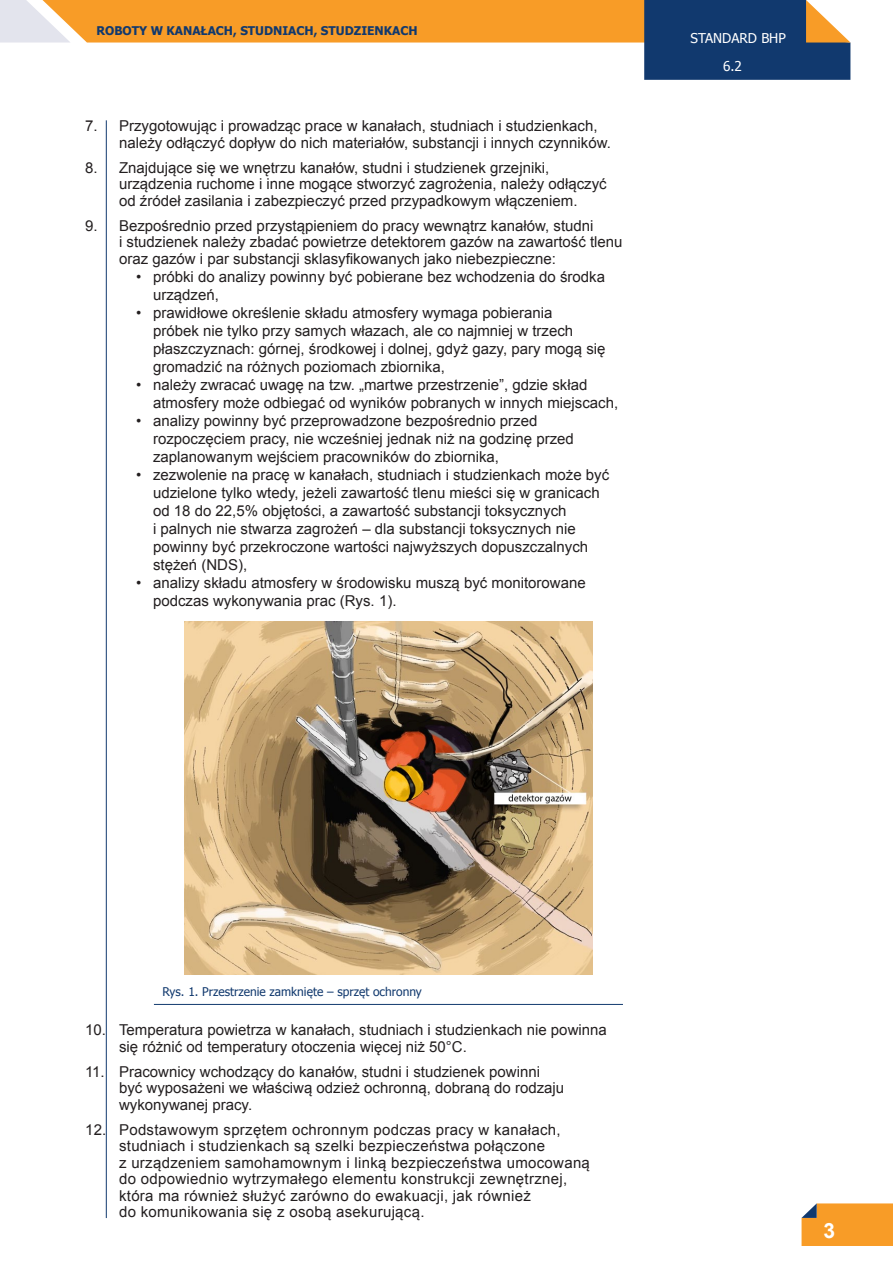
<style>
.page{position:relative;width:893px;height:1263px;background:#fff}
.page>*{position:absolute;margin:0;border:0;box-sizing:border-box;transform-origin:0 0}
.tekst{font:700 21px "Arial";color:#fff}
.Tekst_kropki{font:15px/18px "Arial";color:#231f20}
.Tekst_numerowany{font:15px/16.5px "Arial";color:#231f20}
.Tekst_numerowany-2{font:15px/16.5px "Arial";letter-spacing:.02em;color:#231f20}
.t1{font:13.5px "Tahoma";color:#fff}
.podpis_zdjęcia{font:12px "Tahoma";color:#11396e}
.t2{font:700 12px "Tahoma";color:#11396e}
</style>
<div class="page">
<svg style="left:801px;top:1203px;width:92px;height:43px;background:#f19d32"></svg>
<svg style="left:0;top:0;width:850px;height:80px"></svg>
<hr style="left:106px;top:120px;width:1px;height:1098px;background:#11396e">
<hr style="left:154px;top:1004px;width:469px;height:1px;background:#11396e">
<img style="left:184px;top:621px;width:408px;height:354px">
<p class="t2" style="left:96px;top:23px;width:323px">ROBOTY W KANAŁACH, STUDNIACH, STUDZIENKACH</p>
<p class="Tekst_numerowany" style="left:119px;top:118px;width:493px;text-indent:-34px">7. Przygotowując i prowadząc prace w kanałach, studniach i studzienkach, należy odłączyć dopływ do nich materiałów, substancji i innych czynników.</p>
<p class="Tekst_numerowany" style="left:119px;top:159px;width:489px;text-indent:-34px">8. Znajdujące się we wnętrzu kanałów, studni i studzienek grzejniki, urządzenia ruchome i inne mogące stworzyć zagrożenia, należy odłączyć od źródeł zasilania i zabezpieczyć przed przypadkowym włączeniem.</p>
<p class="Tekst_numerowany" style="left:119px;top:217px;width:505px;text-indent:-34px">9. Bezpośrednio przed przystąpieniem do pracy wewnątrz kanałów, studni<br>i studzienek należy zbadać powietrze detektorem gazów na zawartość tlenu oraz gazów i par substancji sklasyfikowanych jako niebezpieczne:</p>
<p class="Tekst_kropki" style="left:153px;top:268px;width:453px;text-indent:-17px">• próbki do analizy powinny być pobierane bez wchodzenia do środka urządzeń,</p>
<p class="Tekst_kropki" style="left:153px;top:304px;width:454px;text-indent:-17px">• prawidłowe określenie składu atmosfery wymaga pobierania<br>próbek nie tylko przy samych włazach, ale co najmniej w trzech płaszczyznach: górnej, środkowej i dolnej, gdyż gazy, pary mogą się gromadzić na różnych poziomach zbiornika,</p>
<p class="Tekst_kropki" style="left:153px;top:376px;width:467px;text-indent:-17px">• należy zwracać uwagę na tzw. „martwe przestrzenie”, gdzie skład atmosfery może odbiegać od wyników pobranych w innych miejscach,</p>
<p class="Tekst_kropki" style="left:153px;top:412px;width:422px;text-indent:-17px">• analizy powinny być przeprowadzone bezpośrednio przed rozpoczęciem pracy, nie wcześniej jednak niż na godzinę przed zaplanowanym wejściem pracowników do zbiornika,</p>
<p class="Tekst_kropki" style="left:153px;top:466px;width:458px;text-indent:-17px">• zezwolenie na pracę w kanałach, studniach i studzienkach może być udzielone tylko wtedy, jeżeli zawartość tlenu mieści się w granicach od 18 do 22,5% objętości, a zawartość substancji toksycznych<br>i palnych nie stwarza zagrożeń – dla substancji toksycznych nie powinny być przekroczone wartości najwyższych dopuszczalnych stężeń (NDS),</p>
<p class="Tekst_kropki" style="left:153px;top:574px;width:434px;text-indent:-17px">• analizy składu atmosfery w środowisku muszą być monitorowane podczas wykonywania prac (Rys. 1).</p>
<p class="t1" style="left:691px;top:29px;width:97px">STANDARD BHP</p>
<p class="t1" style="left:723px;top:57px;width:20px">6.2</p>
<p class="podpis_zdjęcia" style="left:162px;top:983px;width:261px">Rys. 1. Przestrzenie zamknięte – sprzęt ochronny</p>
<p class="Tekst_numerowany" style="left:119px;top:1022px;width:489px;text-indent:-34px">10. Temperatura powietrza w kanałach, studniach i studzienkach nie powinna się różnić od temperatury otoczenia więcej niż 50°C.</p>
<p class="Tekst_numerowany" style="left:119px;top:1063px;width:447px;text-indent:-34px">11. Pracownicy wchodzący do kanałów, studni i studzienek powinni być wyposażeni we właściwą odzież ochronną, dobraną do rodzaju wykonywanej pracy.</p>
<p class="Tekst_numerowany-2" style="left:119px;top:1121px;width:472px;text-indent:-34px">12. Podstawowym sprzętem ochronnym podczas pracy w kanałach, studniach i studzienkach są szelki bezpieczeństwa połączone<br>z urządzeniem samohamownym i linką bezpieczeństwa umocowaną do odpowiednio wytrzymałego elementu konstrukcji zewnętrznej, która ma również służyć zarówno do ewakuacji, jak również<br>do komunikowania się z osobą asekurującą.</p>
<p class="tekst" style="left:823px;top:1217px;width:13px">3</p>
</div>
